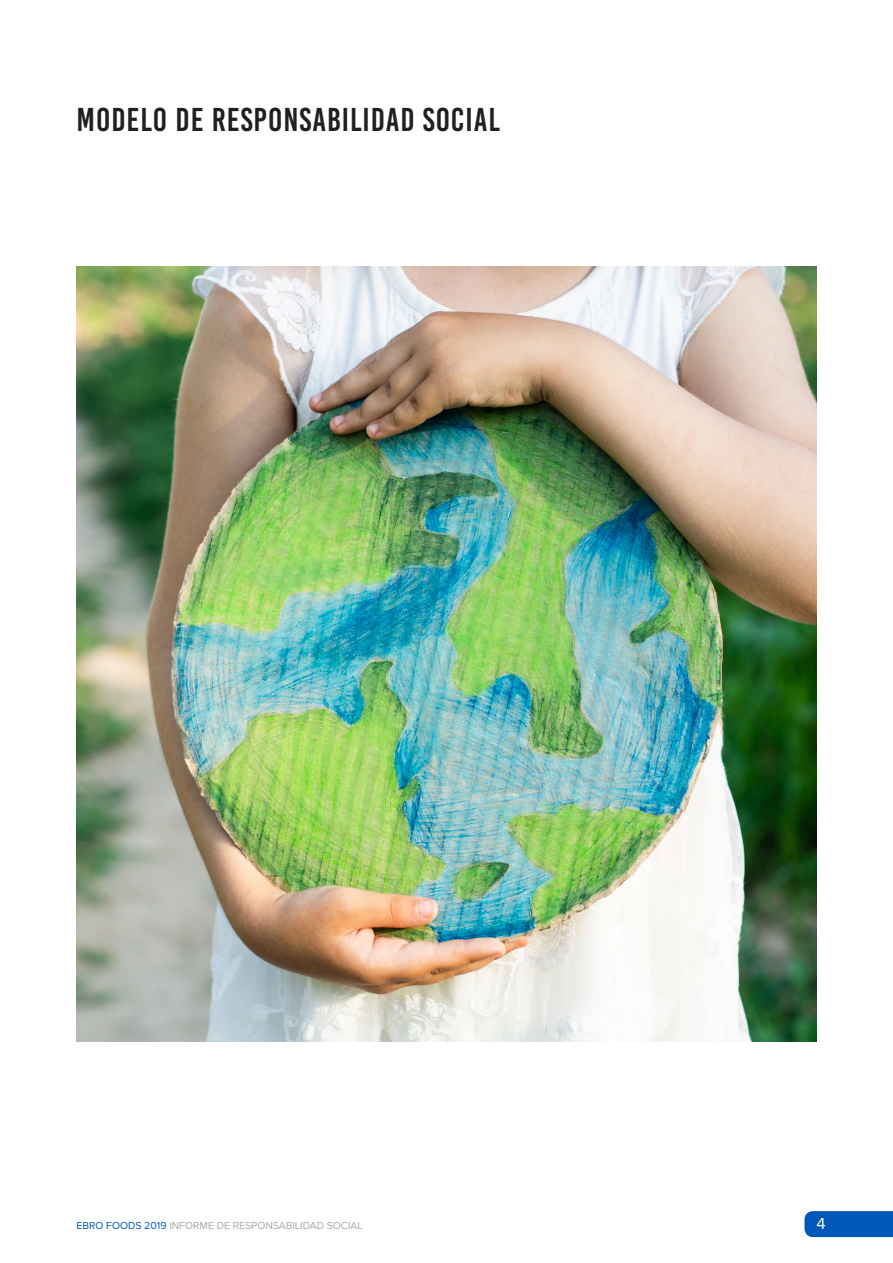
<style>
.page{position:relative;width:893px;height:1263px;background:#fff}
.page>*{position:absolute;margin:0;border:0;box-sizing:border-box;transform-origin:0 0}
.t1{font:33px "Bebas Kai";letter-spacing:.03em;color:#231f20}
.t2{font:16.5px "Proxima Nova";color:#fff}
.t3{font:10.5px "Proxima Nova";color:#a9a8aa}
.s1{color:#0058b8}
</style>
<div class="page">
<div style="left:804px;top:1211px;width:89px;height:26px;background:#0058b8"></div>
<img style="left:77px;top:266px;width:739px;height:776px">
<p class="t1" style="left:77px;top:102px;width:425px">MODELO DE RESPONSABILIDAD SOCIAL</p>
<p class="t3" style="left:77px;top:1219px;width:288px"><span class="s1">EBRO FOODS 2019</span> INFORME DE RESPONSABILIDAD SOCIAL</p>
<h2 class="t2" style="left:816px;top:1214px;width:11px">4</h2>
</div>
